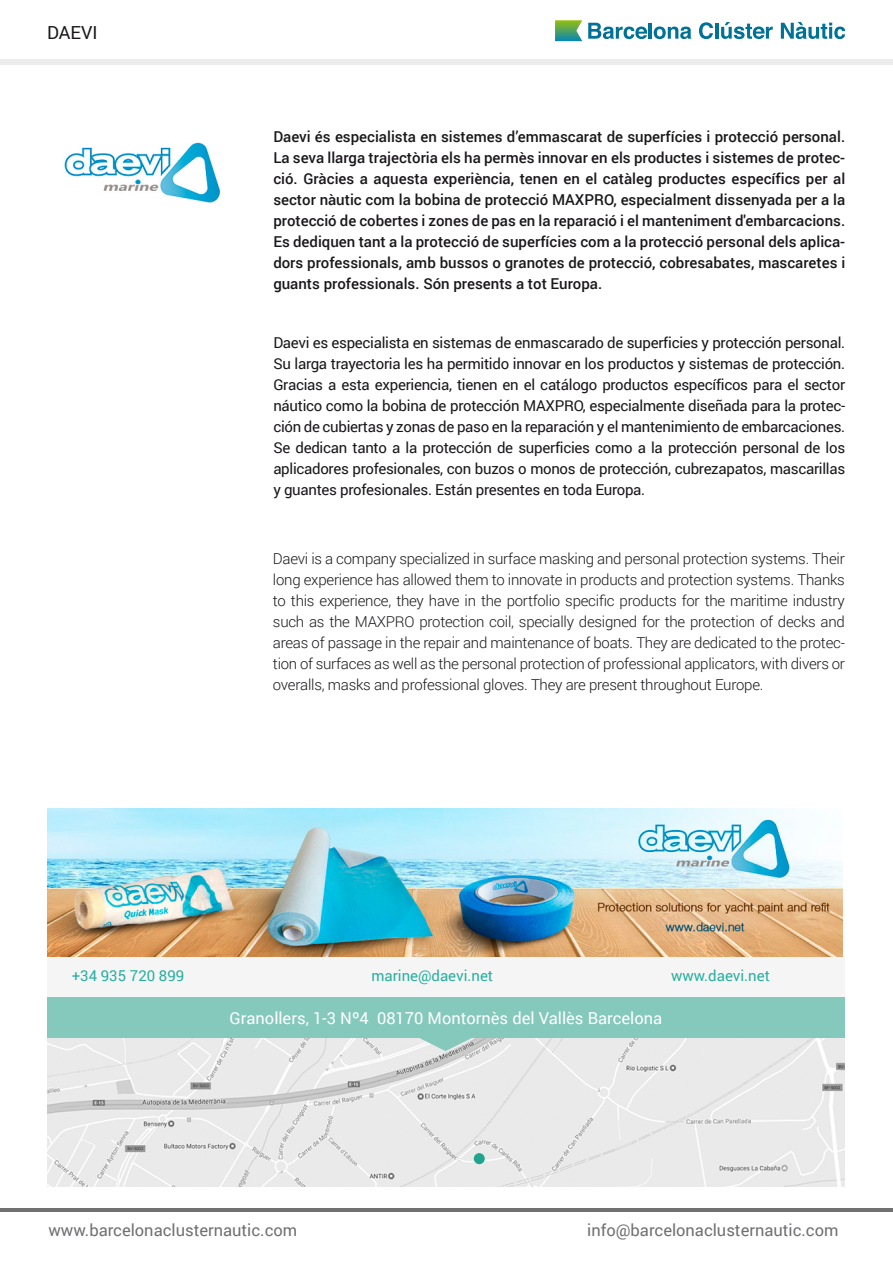
<style>
.page{position:relative;width:893px;height:1263px;background:#fff}
.page>*{position:absolute;margin:0;border:0;box-sizing:border-box;transform-origin:0 0}
.t1{font:18px "Roboto";color:#1a171b}
.t2{font:16.5px "Roboto";color:#6f7072}
.t3{font:16.5px "Roboto";color:#fff}
.t4{font:15px/21px "Roboto";letter-spacing:-.02em;color:#1a171b;text-align:justify}
.t5{font:500 15px/21px "Roboto";color:#1a171b;text-align:justify}
.t6{font:300 15px/21px "Roboto";letter-spacing:-.015em;color:#1a171b;text-align:justify}
.t7{font:15px "Roboto";color:#28af9f}
</style>
<div class="page">
<img style="left:47px;top:808px;width:796px;height:148px">
<div style="left:0;top:59px;width:893px;height:5px;background:#ececed"></div>
<hr style="left:0;top:1208px;width:893px;height:3px;background:#6f7072">
<svg style="left:555px;top:20px;width:27px;height:21px"></svg>
<svg style="left:588px;top:23px;width:59px;height:16px"></svg>
<hr style="left:648px;top:23px;width:4px;height:16px;background:#007297">
<svg style="left:654px;top:26px;width:37px;height:13px"></svg>
<svg style="left:699px;top:22px;width:14px;height:17px"></svg>
<hr style="left:715px;top:23px;width:3px;height:16px;background:#007297">
<svg style="left:721px;top:22px;width:52px;height:17px"></svg>
<svg style="left:781px;top:22px;width:64px;height:17px"></svg>
<img style="left:47px;top:1038px;width:797px;height:148px">
<div style="left:47px;top:996px;width:798px;height:42px;background:#85c8bc"></div>
<div style="left:47px;top:957px;width:798px;height:39px;background:#f5f5f6"></div>
<svg style="left:417px;top:1038px;width:57px;height:13px"></svg>
<img style="left:64px;top:142px;width:156px;height:61px">
<div style="left:474px;top:1153px;width:11px;height:11px;background:#21a38e;border-radius:50%"></div>
<p class="t1" style="left:47px;top:20px;width:52px">DAEVI</p>
<p class="t5" style="left:273px;top:126px;width:573px">Daevi és especialista en sistemes d’emmascarat de superfícies i protecció personal.<br>La seva llarga trajectòria els ha permès innovar en els productes i sistemes de protec&shy;ció. Gràcies a aquesta experiència, tenen en el catàleg productes específics per al sector nàutic com la bobina de protecció MAXPRO, especialment dissenyada per a la protecció de cobertes i zones de pas en la reparació i el manteniment d'embarcacions.<br>Es dediquen tant a la protecció de superfícies com a la protecció personal dels aplica&shy;dors professionals, amb bussos o granotes de protecció, cobresabates, mascaretes i guants professionals. Són presents a tot Europa.</p>
<p class="t4" style="left:273px;top:331px;width:573px">Daevi es especialista en sistemas de enmascarado de superficies y protección personal.<br>Su larga trayectoria les ha permitido innovar en los productos y sistemas de protección.<br>Gracias a esta experiencia, tienen en el catálogo productos específicos para el sector náutico como la bobina de protección MAXPRO, especialmente diseñada para la protec&shy;ción de cubiertas y zonas de paso en la reparación y el mantenimiento de embarcaciones.<br>Se dedican tanto a la protección de superficies como a la protección personal de los aplicadores profesionales, con buzos o monos de protección, cubrezapatos, mascarillas y guantes profesionales. Están presentes en toda Europa.</p>
<p class="t6" style="left:273px;top:548px;width:573px">Daevi is a company specialized in surface masking and personal protection systems. Their long experience has allowed them to innovate in products and protection systems. Thanks to this experience, they have in the portfolio specific products for the maritime industry such as the MAXPRO protection coil, specially designed for the protection of decks and areas of passage in the repair and maintenance of boats. They are dedicated to the protec&shy;tion of surfaces as well as the personal protection of professional applicators, with divers or overalls, masks and professional gloves. They are present throughout Europe.</p>
<p class="t7" style="left:72px;top:965px;width:114px">+34 935 720 899</p>
<p class="t7" style="left:371px;top:965px;width:123px">marine@daevi.net</p>
<p class="t7" style="left:671px;top:965px;width:100px">www.daevi.net</p>
<p class="t3" style="left:230px;top:1006px;width:434px">Granollers, 1-3 Nº4 08170 Montornès del Vallès Barcelona</p>
<p class="t2" style="left:48px;top:1218px;width:250px">www.barcelonaclusternautic.com</p>
<p class="t2" style="left:587px;top:1218px;width:253px">info@barcelonaclusternautic.com</p>
</div>
